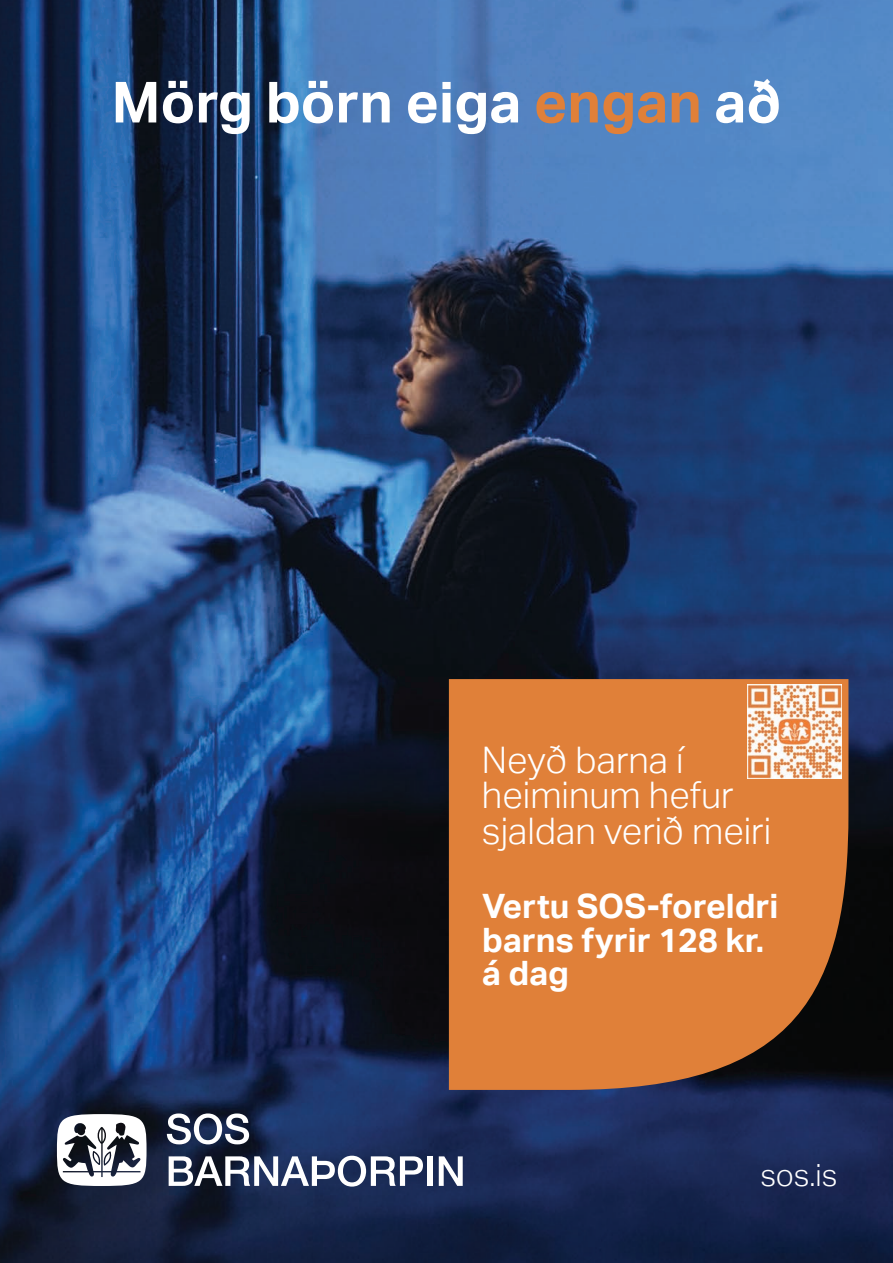
<style>
.page{position:relative;width:893px;height:1263px;background:#fff}
.page>*{position:absolute;margin:0;border:0;box-sizing:border-box;transform-origin:0 0}
.t1{font:700 56.7px "Aktiv Grotesk";color:#fff}
.t2{font:300 36.6px/35.1px "Aktiv Grotesk";color:#fff}
.t3{font:700 33.6px/33.6px "Aktiv Grotesk";color:#fff}
.t4{font:300 30.45px "Aktiv Grotesk";color:#fff}
.s1{color:#e08039}
</style>
<div class="page">
<img style="left:0;top:0;width:893px;height:1263px">
<div style="left:449px;top:679px;width:399px;height:411px;background:#e08039"></div>
<svg style="left:57px;top:1114px;width:90px;height:72px"></svg>
<svg style="left:167px;top:1113px;width:82px;height:31px"></svg>
<svg style="left:169px;top:1156px;width:254px;height:30px"></svg>
<div style="left:427px;top:1156px;width:6px;height:30px;background:#fff"></div>
<svg style="left:439px;top:1156px;width:24px;height:30px"></svg>
<img style="left:747px;top:684px;width:95px;height:95px">
<h1 class="t1" style="left:112px;top:70px;width:671px">Mörg börn eiga <span class="s1">engan</span> að</h1>
<p class="t2" style="left:482px;top:743px;width:291px">Neyð barna í heiminum hefur sjaldan verið meiri</p>
<p class="t3" style="left:482px;top:890px;width:298px">Vertu SOS-foreldri barns fyrir 128 kr. á dag</p>
<p class="t4" style="left:760px;top:1158px;width:79px">sos.is</p>
</div>
